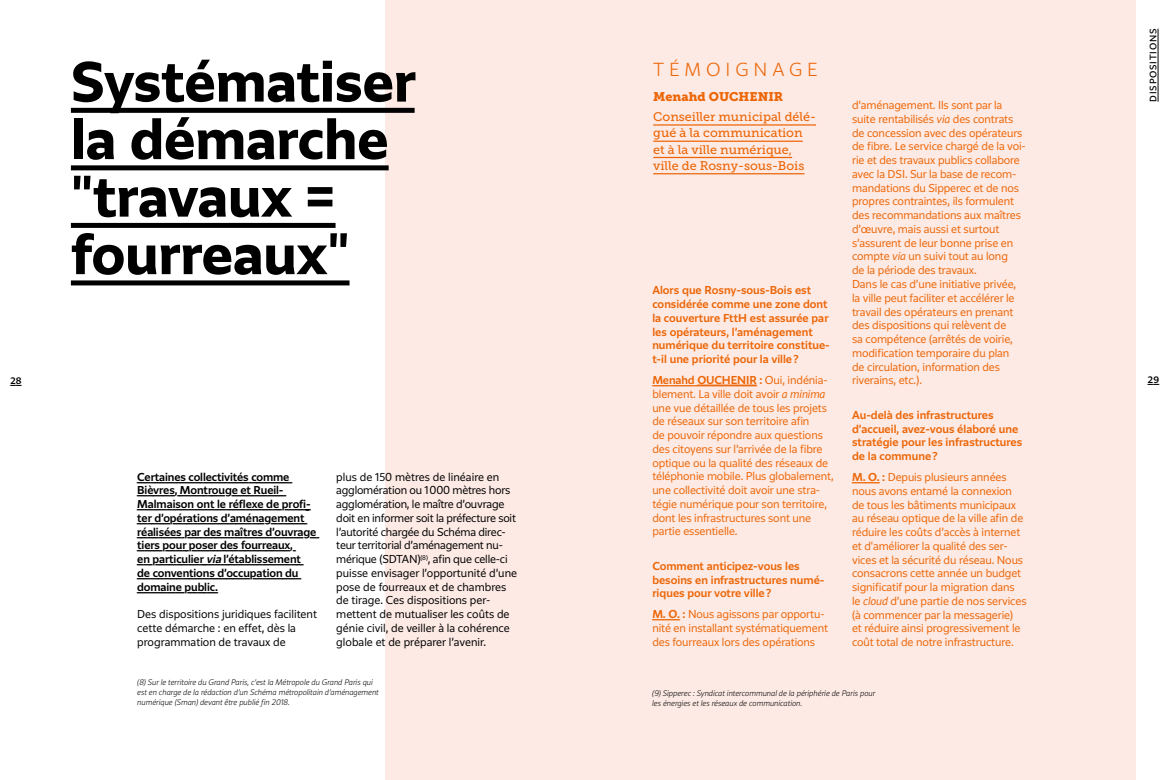
<style>
.page{position:relative;width:1170px;height:780px;background:#fff}
.page>*{position:absolute;margin:0;border:0;box-sizing:border-box;transform-origin:0 0}
.t1{font:700 52.5px/57.5px "Grand Paris";color:#000}
.t2{font:300 expanded 17.5px "Grand Paris";letter-spacing:.28em;color:#ec6608}
.t3{font:12.5px/16.2px "Museo Slab 500";color:#ec6608}
.t4{font:12.5px "Museo Slab 900";color:#ec6608}
.t5{font:300 10.62px/13.8px "Grand Paris";letter-spacing:-.01em;color:#ec6608}
.t6{font:300 10.62px/13.8px "Grand Paris";letter-spacing:-.02em;color:#000}
.t7{font:500 10.62px/13.8px "Grand Paris";color:#ec6608}
.t8{font:500 10.62px/13.8px "Grand Paris Und";letter-spacing:-.01em;color:#000}
.t9{font:300 10.62px/13.8px "Grand Paris";color:#000}
.t10{font:500 10.62px "Grand Paris Und";letter-spacing:-.01em;color:#ec6608}
.t11{font:8.75px "Grand Paris";letter-spacing:.09em;color:#000}
.t12{font:500 8.75px "Grand Paris Und";color:#000}
.t13{font:italic 300 expanded 7.5px/10px "Grand Paris";color:#000}
.s1{font-style:italic}
.s2{font-family:"Grand Paris Und";font-weight:500}
.s3{font-weight:500}
.s4{font-family:"Grand Paris"}
.s5{font-family:"Grand Paris";font-weight:300}
</style>
<div class="page">
<div style="left:385px;top:0;width:750px;height:780px;background:#fdeae4"></div>
<div style="left:71px;top:108px;width:343px;height:5px;background:#000"></div>
<div style="left:71px;top:165px;width:317px;height:5px;background:#000"></div>
<div style="left:71px;top:223px;width:264px;height:5px;background:#000"></div>
<div style="left:71px;top:280px;width:278px;height:5px;background:#000"></div>
<hr style="left:697px;top:385px;width:59px;height:1px;background:#ec6608">
<hr style="left:653px;top:124px;width:163px;height:2px;background:#ec6608">
<hr style="left:653px;top:141px;width:149px;height:1px;background:#ec6608">
<hr style="left:653px;top:157px;width:139px;height:1px;background:#ec6608">
<hr style="left:653px;top:173px;width:151px;height:1px;background:#ec6608">
<hr style="left:1157px;top:29px;width:1px;height:73px;background:#000">
<p class="t11" style="left:1147px;top:102px;width:74px;rotate:-90deg">DISPOSITIONS</p>
<h2 class="t2" style="left:653px;top:58px;width:166px">TÉMOIGNAGE</h2>
<p class="t4" style="left:653px;top:90px;width:131px">Menahd OUCHENIR</p>
<p class="t3" style="left:653px;top:109px;width:164px">Conseiller municipal délé&shy;gué à la communication et à la ville numérique, ville de Rosny-sous-Bois</p>
<p class="t5" style="left:852px;top:98px;width:175px">d’aménagement. Ils sont par la suite rentabilisés <span class="s1">via</span> des contrats de concession avec des opérateurs de fibre. Le service chargé de la voi&shy;rie et des travaux publics collabore avec la DSI. Sur la base de recom&shy;mandations du Sipperec et de nos propres contraintes, ils formulent des recommandations aux maîtres d’œuvre, mais aussi et surtout s’assurent de leur bonne prise en compte <span class="s1">via</span> un suivi tout au long<br>de la période des travaux.<br>Dans le cas d’une initiative privée, la ville peut faciliter et accélérer le travail des opérateurs en prenant des dispositions qui relèvent de<br>sa compétence (arrêtés de voirie, modification temporaire du plan<br>de circulation, information des riverains, etc.).</p>
<p class="t7" style="left:852px;top:407px;width:172px">Au-delà des infrastructures d’accueil, avez-vous élaboré une stratégie pour les infrastructures de la commune?</p>
<p class="t5" style="left:852px;top:470px;width:176px"><span class="s2">M. O.</span> <span class="s3">:</span> Depuis plusieurs années nous avons entamé la connexion de tous les bâtiments municipaux au réseau optique de la ville afin de réduire les coûts d’accès à internet et d'améliorer la qualité des ser&shy;vices et la sécurité du réseau. Nous consacrons cette année un budget significatif pour la migration dans<br>le <span class="s1">cloud</span> d’une partie de nos services (à commencer par la messagerie)<br>et réduire ainsi progressivement le coût total de notre infrastructure.</p>
<h1 class="t1" style="left:71px;top:51px;width:346px">Systématiser la démarche <span class="s3">"</span>travaux = fourreaux<span class="s3">"</span></h1>
<p class="t7" style="left:652px;top:283px;width:179px">Alors que Rosny-sous-Bois est considérée comme une zone dont la couverture FttH est assurée par les opérateurs, l’aménagement numérique du territoire constitue&shy;t-il une priorité pour la ville?</p>
<p class="t10" style="left:652px;top:373px;width:177px">Menahd OUCHENIR <span class="s4">:</span> <span class="s5">Oui, indénia-</span></p>
<p class="t5" style="left:652px;top:386px;width:183px">blement. La ville doit avoir <span class="s1">a minima </span>une vue détaillée de tous les projets de réseaux sur son territoire afin<br>de pouvoir répondre aux questions des citoyens sur l’arrivée de la fibre optique ou la qualité des réseaux de téléphonie mobile. Plus globalement, une collectivité doit avoir une stra&shy;tégie numérique pour son territoire, dont les infrastructures sont une partie essentielle.</p>
<p class="t7" style="left:652px;top:558px;width:174px">Comment anticipez-vous les besoins en infrastructures numé&shy;riques pour votre ville?</p>
<p class="t5" style="left:652px;top:607px;width:177px"><span class="s2">M. O.</span> <span class="s3">:</span> Nous agissons par opportu&shy;nité en installant systématiquement des fourreaux lors des opérations</p>
<p class="t12" style="left:10px;top:374px;width:13px">28</p>
<p class="t12" style="left:1147px;top:374px;width:13px">29</p>
<p class="t6" style="left:336px;top:469px;width:182px">plus de 150 mètres de linéaire en agglomération ou 1000 mètres hors agglomération, le maître d’ouvrage doit en informer soit la préfecture soit l’autorité chargée du Schéma direc&shy;teur territorial d’aménagement nu&shy;mérique (SDTAN)<sup>(8)</sup>, afin que celle-ci puisse envisager l’opportunité d’une pose de fourreaux et de chambres de tirage. Ces dispositions per&shy;mettent de mutualiser les coûts de génie civil, de veiller à la cohérence globale et de préparer l’avenir.</p>
<p class="t13" style="left:137px;top:677px;width:243px">(8) Sur le territoire du Grand Paris, c’est la Métropole du Grand Paris qui est en charge de la rédaction d’un Schéma métropolitain d’aménagement numérique (Sman) devant être publié fin 2018.</p>
<p class="t8" style="left:137px;top:469px;width:181px">Certaines collectivités comme<br>Bièvres, Montrouge et Rueil--<br>Malmaison ont le réflexe de profi----- ter d’opérations d’aménagement réalisées par des maîtres d’ouvrage tiers pour poser des fourreaux,<br>en particulier <span class="s1">via</span> l’établissement de conventions d’occupation du domaine public.</p>
<p class="t9" style="left:137px;top:607px;width:181px">Des dispositions juridiques facilitent cette démarche : en effet, dès la programmation de travaux de</p>
<p class="t13" style="left:652px;top:687px;width:225px">(9) Sipperec : Syndicat intercommunal de la périphérie de Paris pour les énergies et les réseaux de communication.</p>
</div>
